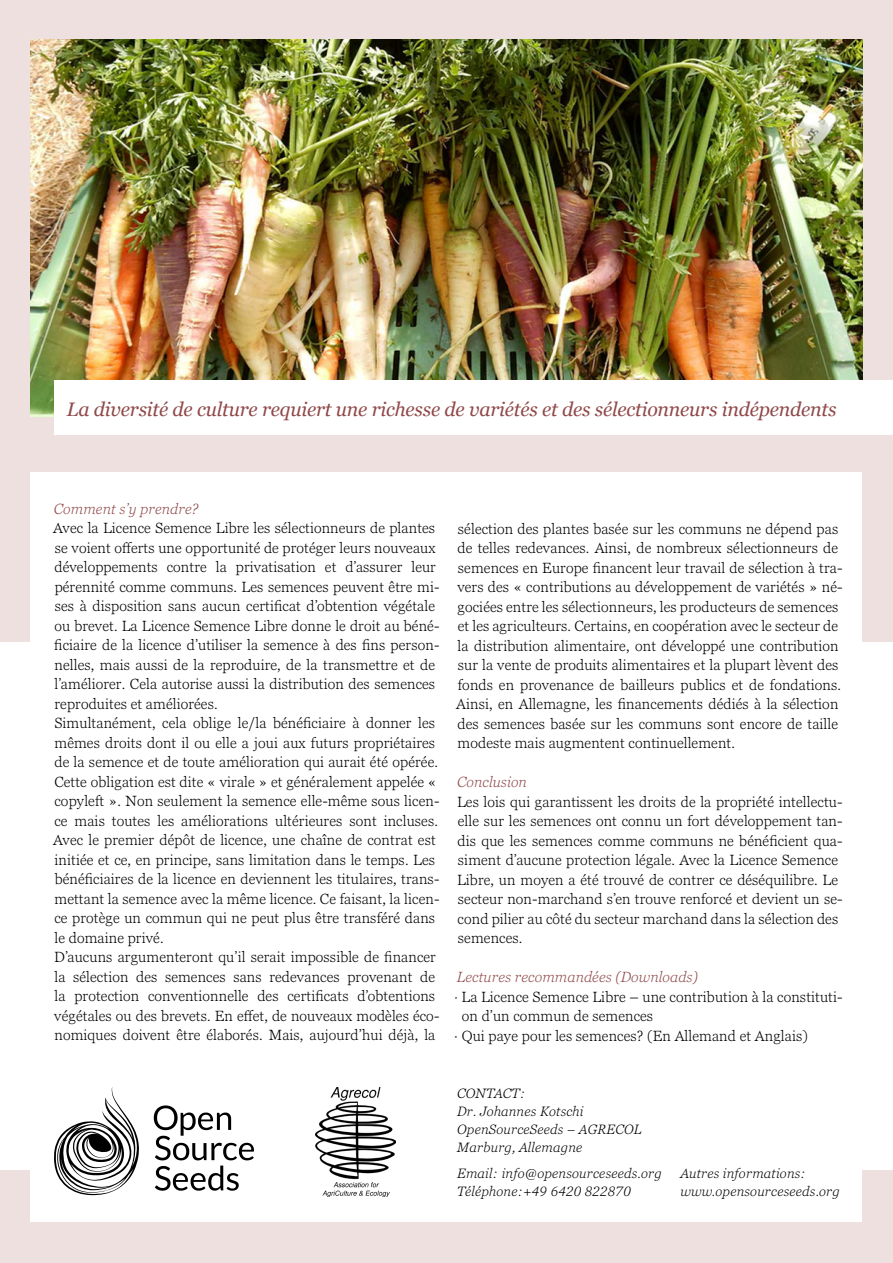
<style>
.page{position:relative;width:893px;height:1263px;background:#ede0df}
.page>*{position:absolute;margin:0;border:0;box-sizing:border-box;transform-origin:0 0}
.t1{font:italic 19.5px "Georgia";letter-spacing:-.01em;color:#91494a}
.t2{font:300 14.7px/19.5px "Georgia Pro";letter-spacing:.01em;color:#000}
.t3{font:italic 300 14.7px "Georgia Pro";letter-spacing:.01em;color:#91494a}
.t4{font:italic 300 13.5px/18px "Georgia Pro";letter-spacing:.02em;color:#000}
.s1{font-style:italic}
</style>
<div class="page">
<div style="left:0;top:642px;width:893px;height:594px;background:#fff"></div>
<div style="left:0;top:1170px;width:893px;height:93px;background:#ede0df"></div>
<div style="left:30px;top:472px;width:832px;height:749px;background:#fff"></div>
<svg style="left:154px;top:1105px;width:100px;height:86px"></svg>
<svg style="left:54px;top:1087px;width:85px;height:108px"></svg>
<img style="left:316px;top:1088px;width:79px;height:109px">
<img style="left:30px;top:39px;width:832px;height:377px">
<div style="left:54px;top:380px;width:839px;height:54px;background:#fff"></div>
<h1 class="t1" style="left:67px;top:395px;width:771px">La diversité de culture requiert une richesse de variétés et des sélectionneurs indépendents</h1>
<p class="t3" style="left:54px;top:500px;width:146px">Comment s’y prendre?</p>
<p class="t2" style="left:53px;top:519px;width:388px">Avec la Licence Semence Libre les sélectionneurs de plantes se voient offerts une opportunité de protéger leurs nouveaux développements contre la privatisation et d’assurer leur pérennité comme communs. Les semences peuvent être mi&shy;ses à disposition sans aucun certificat d’obtention végétale ou brevet. La Licence Semence Libre donne le droit au béné&shy;ficiaire de la licence d’utiliser la semence à des fins person&shy;nelles, mais aussi de la reproduire, de la transmettre et de l’améliorer. Cela autorise aussi la distribution des semences reproduites et améliorées.<br>Simultanément, cela oblige le/la bénéficiaire à donner les mêmes droits dont il ou elle a joui aux futurs propriétaires de la semence et de toute amélioration qui aurait été opérée.<br>Cette obligation est dite « virale » et généralement appelée « copyleft ». Non seulement la semence elle-même sous licen&shy;ce mais toutes les améliorations ultérieures sont incluses.<br>Avec le premier dépôt de licence, une chaîne de contrat est initiée et ce, en principe, sans limitation dans le temps. Les bénéficiaires de la licence en deviennent les titulaires, trans&shy;mettant la semence avec la même licence. Ce faisant, la licen&shy;ce protège un commun qui ne peut plus être transféré dans le domaine privé.<br>D’aucuns argumenteront qu’il serait impossible de financer la sélection des semences sans redevances provenant de la protection conventionnelle des certificats d’obtentions végétales ou des brevets. En effet, de nouveaux modèles éco&shy;nomiques doivent être élaborés. Mais, aujourd’hui déjà, la</p>
<p class="t2" style="left:456px;top:519px;width:388px">sélection des plantes basée sur les communs ne dépend pas de telles redevances. Ainsi, de nombreux sélectionneurs de semences en Europe financent leur travail de sélection à tra&shy;vers des « contributions au développement de variétés » né&shy;gociées entre les sélectionneurs, les producteurs de semences et les agriculteurs. Certains, en coopération avec le secteur de la distribution alimentaire, ont développé une contribution sur la vente de produits alimentaires et la plupart lèvent des fonds en provenance de bailleurs publics et de fondations.<br>Ainsi, en Allemagne, les financements dédiés à la sélection des semences basée sur les communs sont encore de taille modeste mais augmentent continuellement.</p>
<p class="t3" style="left:457px;top:774px;width:71px">Conclusion</p>
<p class="t2" style="left:457px;top:792px;width:387px">Les lois qui garantissent les droits de la propriété intellectu&shy;elle sur les semences ont connu un fort développement tan&shy;dis que les semences comme communs ne bénéficient qua&shy;siment d’aucune protection légale. Avec la Licence Semence Libre, un moyen a été trouvé de contrer ce déséquilibre. Le secteur non-marchand s’en trouve renforcé et devient un se&shy;cond pilier au côté du secteur marchand dans la sélection des semences.</p>
<p class="t3" style="left:457px;top:969px;width:242px">Lectures recommandées (Downloads)</p>
<p class="t2" style="left:454px;top:987px;width:390px"><span class="s1">·</span> La Licence Semence Libre – une contribution à la constituti-</p>
<p class="t2" style="left:462px;top:1007px;width:193px">on d’un commun de semences</p>
<p class="t2" style="left:454px;top:1026px;width:355px">· Qui paye pour les semences? (En Allemand et Anglais)</p>
<p class="t4" style="left:457px;top:1084px;width:186px">CONTACT:<br>Dr. Johannes Kotschi<br>OpenSourceSeeds – AGRECOL<br>Marburg, Allemagne</p>
<p class="t4" style="left:457px;top:1165px;width:206px">Email: info@opensourceseeds.org<br>Téléphone:+49 6420 822870</p>
<p class="t4" style="left:680px;top:1165px;width:161px">Autres informations: www.opensourceseeds.org</p>
</div>
